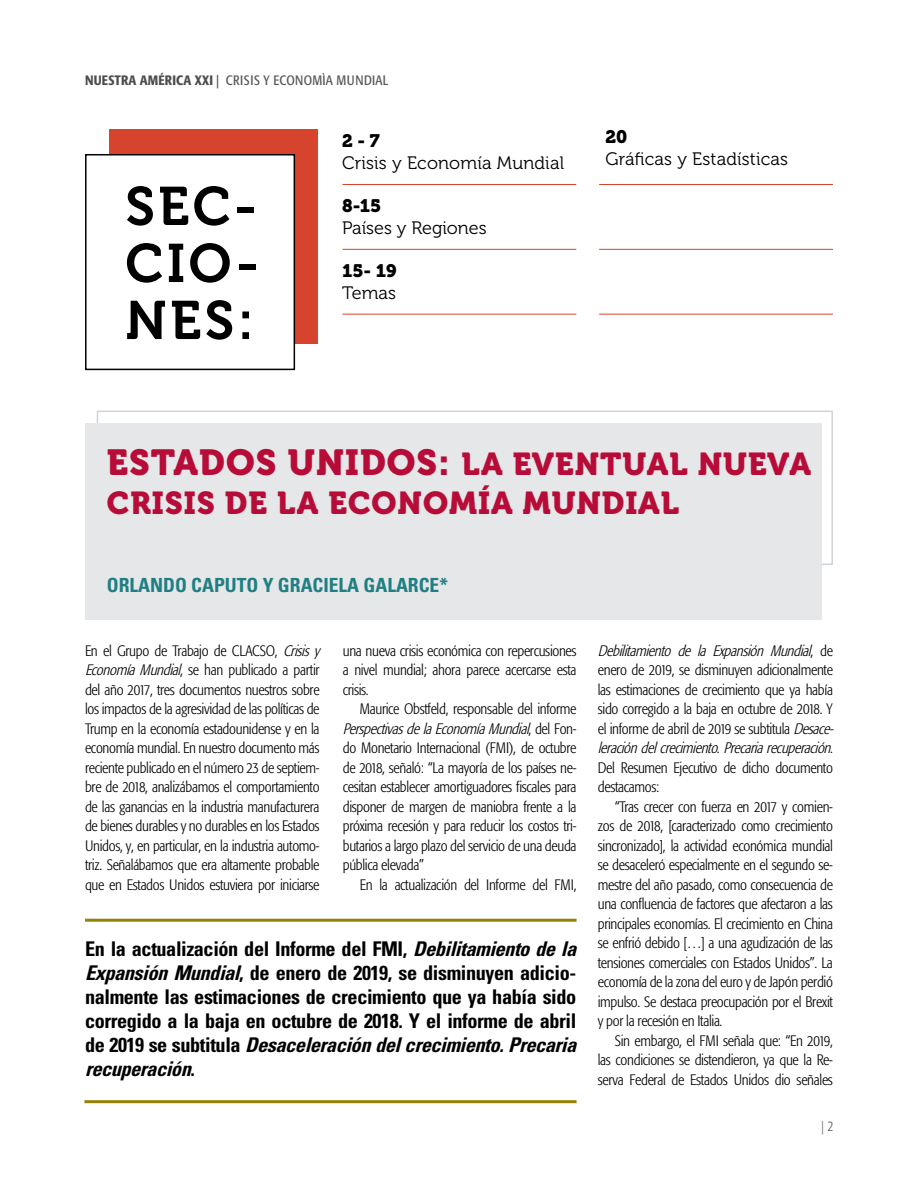
<style>
.page{position:relative;width:918px;height:1188px;background:#fff}
.page>*{position:absolute;margin:0;border:0;box-sizing:border-box;transform-origin:0 0}
.t1{font:54px/57px "Museo 700";letter-spacing:.06em;color:#000;text-align:justify}
.t2{font:31.5px/39px "Museo 900";letter-spacing:.03em;color:#b70c38}
.t3{font:700 condensed 20.25px/24px "Univers LT Std";letter-spacing:-.02em;color:#000}
.t4{font:700 condensed 19.5px "Univers LT Std";color:#207f83}
.t5{font:18px "Museo 300";letter-spacing:.01em;color:#000}
.t6{font:18px "Museo 900";letter-spacing:-.005em;color:#000}
.t7{font:300 condensed 15px/19.5px "Formata";letter-spacing:-.02em;color:#000;text-align:justify}
.t8{font:condensed 13.5px "Formata";letter-spacing:.02em;color:#58595b}
.t9{font:500 condensed 13.5px "Formata";letter-spacing:.02em;color:#4d4d4f}
.t10{font:300 condensed 13.5px "Frutiger LT Std";color:#58595b}
.s1{font-weight:400}
.s2{font-size:36px}
.s3{font-style:italic}
</style>
<div class="page">
<div style="left:97px;top:411px;width:736px;height:154px;border:2px solid #d1d3d4"></div>
<div style="left:109px;top:130px;width:209px;height:214px;background:#d7442d"></div>
<div style="left:86px;top:155px;width:208px;height:214px;background:#fff"></div>
<div style="left:85px;top:154px;width:210px;height:216px;border:2px solid #000"></div>
<div style="left:85px;top:423px;width:736px;height:197px;background:#e6e7e8"></div>
<hr style="left:342px;top:184px;width:234px;height:1px;background:#d7442d">
<hr style="left:599px;top:184px;width:234px;height:1px;background:#d7442d">
<hr style="left:342px;top:249px;width:234px;height:1px;background:#d7442d">
<hr style="left:599px;top:249px;width:234px;height:1px;background:#d7442d">
<hr style="left:342px;top:314px;width:234px;height:1px;background:#d7442d">
<hr style="left:599px;top:314px;width:234px;height:1px;background:#d7442d">
<hr style="left:85px;top:919px;width:492px;height:3px;background:#938207">
<hr style="left:84px;top:1100px;width:493px;height:3px;background:#938207">
<p class="t9" style="left:85px;top:72px;width:136px">NUESTRA AMÉRICA XXI <span class="s1">|</span></p>
<p class="t8" style="left:226px;top:72px;width:164px">CRISIS Y ECONOMÌA MUNDIAL</p>
<h1 class="t1" style="left:125px;top:179px;width:135px">SEC-CIO-NES:</h1>
<p class="t6" style="left:342px;top:131px;width:39px">2 - 7</p>
<p class="t5" style="left:342px;top:153px;width:224px">Crisis y Economía Mundial</p>
<p class="t6" style="left:342px;top:196px;width:41px">8-15</p>
<p class="t5" style="left:342px;top:218px;width:146px">Países y Regiones</p>
<p class="t6" style="left:342px;top:261px;width:56px">15- 19</p>
<p class="t5" style="left:342px;top:283px;width:55px">Temas</p>
<p class="t6" style="left:605px;top:127px;width:23px">20</p>
<p class="t5" style="left:605px;top:149px;width:184px">Gráficas y Estadísticas</p>
<h2 class="t2" style="left:107px;top:445px;width:706px"><span class="s2">ESTADOS UNIDOS:</span> LA EVENTUAL NUEVA<br>CRISIS DE LA ECONOMÍA MUNDIAL</h2>
<h3 class="t4" style="left:107px;top:573px;width:343px">ORLANDO CAPUTO Y GRACIELA GALARCE*</h3>
<p class="t7" style="left:85px;top:641px;width:236px">En el Grupo de Trabajo de CLACSO, <span class="s3">Crisisy EconomíaMundial</span>, se han publicado a partir del año 2017, tres documentos nuestros sobre los impactos de la agresividad de las políticas de Trump en la economía estadounidense y en la economía mundial. En nuestro documento más reciente publicado en el número 23 de septiem&shy;bre de 2018, analizábamos el comportamiento de las ganancias en la industria manufacturera de bienes durables y no durables en los Estados Unidos, y, en particular, en la industria automo&shy;triz. Señalábamos que era altamente probable que en Estados Unidos estuviera por iniciarse</p>
<p class="t7" style="left:343px;top:641px;width:235px">una nueva crisis económica con repercusiones a nivel mundial; ahora parece acercarse esta crisis.</p>
<p class="t7" style="left:343px;top:699px;width:235px;text-indent:17px">Maurice Obstfeld, responsable del informe <span class="s3">PerspectivasdelaEconomíaMundial</span>, d e l F o n - do Monetario Internacional (FMI), de octubre de 2018, señaló: “La mayoría de los países ne&shy;cesitan establecer amortiguadores fiscales para disponer de margen de maniobra frente a la próxima recesión y para reducir los costos tri&shy;butarios a largo plazo del servicio de una deuda pública elevada”</p>
<p class="t7" style="left:360px;top:875px;width:218px">En la actualización del Informe del FMI,</p>
<p class="t3" style="left:85px;top:937px;width:499px">En la actualización del Informe del FMI, <span class="s3">Debilitamientodela ExpansiónMundial</span>, de enero de 2019, se disminuyen adicio&shy;nalmente las estimaciones de crecimiento que ya había sido corregido a la baja en octubre de 2018. Y el informe de abril d e 2 0 1 9 s e s u b t i t u l a <span class="s3">Desaceleracióndelcrecimiento.Precaria recuperación</span>.</p>
<p class="t7" style="left:598px;top:641px;width:241px;text-align:left"><span class="s3">Debilitamiento de la Expansión Mundial</span>, d e enero de 2019, se disminuyen adicionalmente las estimaciones de crecimiento que ya había sido corregido a la baja en octubre de 2018. Y el informe de abril de 2019 se subtitula <span class="s3">Desace&shy;leracióndelcrecimiento</span>. <span class="s3">Precariarecuperación</span>.<br>Del Resumen Ejecutivo de dicho documento destacamos:</p>
<p class="t7" style="left:598px;top:797px;width:237px;text-indent:17px">“Tras crecer con fuerza en 2017 y comien&shy;zos de 2018, [caracterizado como crecimiento sincronizado], la actividad económica mundial se desaceleró especialmente en el segundo se&shy;mestre del año pasado, como consecuencia de una confluencia de factores que afectaron a las principales economías. El crecimiento en China se enfrió debido […] a una agudización de las tensiones comerciales con Estados Unidos”. La economía de la zona del euro y de Japón perdió impulso. Se destaca preocupación por el Brexit y por la recesión en Italia.</p>
<p class="t7" style="left:598px;top:1031px;width:237px;text-indent:17px">Sin embargo, el FMI señala que: “En 2019, las condiciones se distendieron, ya que la Re&shy;serva Federal de Estados Unidos dio señales</p>
<p class="t10" style="left:821px;top:1118px;width:14px">| 2</p>
</div>
